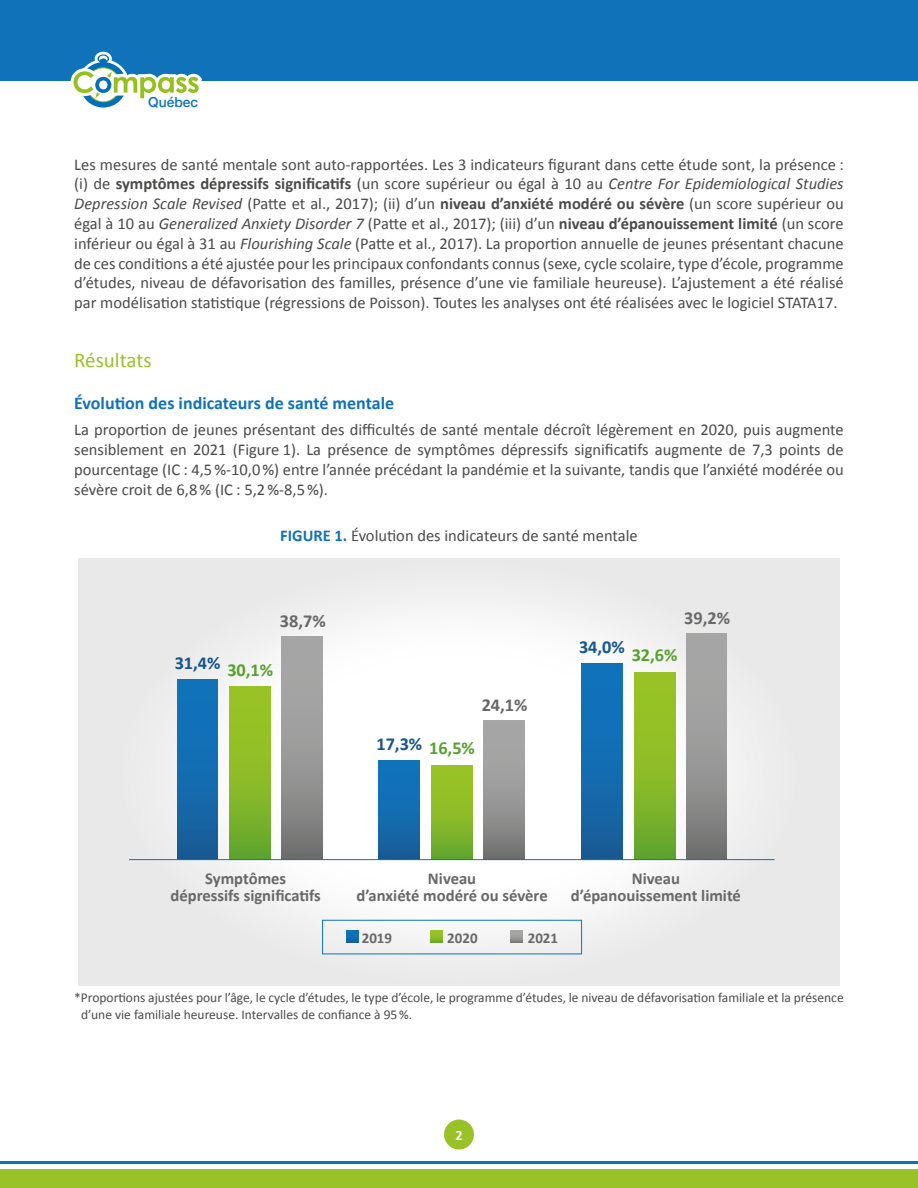
<style>
.page{position:relative;width:918px;height:1188px;background:#fff}
.page>*{position:absolute;margin:0;border:0;box-sizing:border-box;transform-origin:0 0}
.t1{font:21px "Calibri";color:#98c227}
.t2{font:700 18.3px "Calibri";color:#17568e}
.t3{font:700 18.3px "Calibri";color:#686868}
.t4{font:700 18.3px "Calibri";color:#58a12f}
.t5{font:700 18px "Calibri";color:#1072b9}
.t6{font:700 16.65px/16.6px "Calibri";color:#686868;text-align:center}
.t7{font:16.5px/19.8px "Calibri";color:#4a4a49;text-align:justify}
.t8{font:700 15px "Calibri";color:#686868}
.t9{font:700 14.25px "Calibri";color:#fff}
.t10{font:500 13.8px "Helvetica Neue";color:#1072b9}
.t11{font:13.5px/16.2px "Calibri";color:#4a4a49}
.s1{font-weight:700}
.s2{font-style:italic}
.s3{font-weight:700;color:#1072b9}
.s4{color:#58a12f}
</style>
<div class="page">
<div style="left:444px;top:1120px;width:30px;height:30px;background:#98c227;border-radius:50%"></div>
<div style="left:0;top:0;width:918px;height:81px;background:#1072b9"></div>
<hr style="left:0;top:1161px;width:918px;height:2px;background:#1072b9">
<div style="left:0;top:1169px;width:918px;height:19px;background:#98c227"></div>
<svg style="left:70px;top:52px;width:132px;height:56px"></svg>
<svg style="left:78px;top:558px;width:762px;height:428px"></svg>
<div style="left:282px;top:636px;width:41px;height:224px;background:linear-gradient(to bottom,#b1b1b1,#7a7a79)"></div>
<div style="left:230px;top:687px;width:41px;height:173px;background:linear-gradient(to bottom,#a4c924,#6aa92e)"></div>
<div style="left:177px;top:679px;width:41px;height:181px;background:linear-gradient(to bottom,#0e77c1,#185e99)"></div>
<div style="left:484px;top:721px;width:40px;height:139px;background:linear-gradient(to bottom,#b1b1b1,#7b7a7a)"></div>
<div style="left:432px;top:765px;width:40px;height:95px;background:linear-gradient(to bottom,#a4c924,#6baa2e)"></div>
<div style="left:379px;top:761px;width:41px;height:99px;background:linear-gradient(to bottom,#0e77c1,#185e9a)"></div>
<div style="left:686px;top:634px;width:41px;height:226px;background:linear-gradient(to bottom,#b1b1b1,#7a7a79)"></div>
<div style="left:634px;top:672px;width:41px;height:188px;background:linear-gradient(to bottom,#a4c924,#6aa92e)"></div>
<div style="left:582px;top:664px;width:40px;height:196px;background:linear-gradient(to bottom,#0f77c1,#185e99)"></div>
<hr style="left:129px;top:859px;width:646px;height:1px;background:#1072b9">
<div style="left:322px;top:920px;width:260px;height:34px;border:1px solid #1072b9"></div>
<svg style="left:510px;top:931px;width:12px;height:12px"></svg>
<svg style="left:430px;top:931px;width:12px;height:12px"></svg>
<svg style="left:346px;top:931px;width:12px;height:12px"></svg>
<p class="t10" style="left:148px;top:91px;width:51px">Québec</p>
<p class="t7" style="left:74px;top:154px;width:771px">Les mesures de santé mentale sont auto-rapportées. Les 3 indicateurs figurant dans cette étude sont, la présence : (i) de <span class="s1">symptômes dépressifs significatifs</span> (un score supérieur ou égal à 10 au <span class="s2">Centre For Epidemiological Studies Depression Scale Revised</span> (Patte et al., 2017); (ii) d’un <span class="s1">niveau d’anxiété modéré ou sévère</span> (un score supérieur ou égal à 10 au <span class="s2">Generalized Anxiety Disorder 7</span> (Patte et al., 2017); (iii) d’un <span class="s1">niveau d’épanouissement limité</span> (un score inférieur ou égal à 31 au <span class="s2">Flourishing Scale</span> (Patte et al., 2017). La proportion annuelle de jeunes présentant chacune de ces conditions a été ajustée pour les principaux confondants connus (sexe, cycle scolaire, type d’école, programme d’études, niveau de défavorisation des familles, présence d’une vie familiale heureuse). L’ajustement a été réalisé par modélisation statistique (régressions de Poisson). Toutes les analyses ont été réalisées avec le logiciel STATA17.</p>
<p class="t1" style="left:74px;top:347px;width:79px">Résultats</p>
<p class="t5" style="left:74px;top:391px;width:321px">Évolution des indicateurs de santé mentale</p>
<p class="t7" style="left:74px;top:420px;width:771px">La proportion de jeunes présentant des difficultés de santé mentale décroît légèrement en 2020, puis augmente sensiblement en 2021 (Figure 1). La présence de symptômes dépressifs significatifs augmente de 7,3 points de pourcentage (IC : 4,5 %-10,0 %) entre l’année précédant la pandémie et la suivante, tandis que l’anxiété modérée ou sévère croit de 6,8 % (IC : 5,2 %-8,5 %).</p>
<p class="t7" style="left:280px;top:526px;width:359px"><span class="s3">FIGURE 1.</span> Évolution des indicateurs de santé mentale</p>
<p class="t3" style="left:280px;top:609px;width:47px">38,7%</p>
<p class="t2" style="left:175px;top:651px;width:100px">31,4% <span class="s4">30,1%</span></p>
<p class="t3" style="left:482px;top:693px;width:47px">24,1%</p>
<p class="t2" style="left:376px;top:732px;width:100px">17,3% <span class="s4">16,5%</span></p>
<p class="t2" style="left:579px;top:635px;width:47px">34,0%</p>
<p class="t3" style="left:684px;top:606px;width:47px">39,2%</p>
<p class="t4" style="left:632px;top:644px;width:47px">32,6%</p>
<p class="t6" style="left:171px;top:870px;width:152px">Symptômes dépressifs significatifs</p>
<p class="t6" style="left:356px;top:870px;width:193px">Niveau<br>d’anxiété modéré ou sévère</p>
<p class="t6" style="left:571px;top:870px;width:172px">Niveau d’épanouissement limité</p>
<p class="t8" style="left:362px;top:928px;width:32px">2019</p>
<p class="t8" style="left:447px;top:928px;width:32px">2020</p>
<p class="t8" style="left:528px;top:928px;width:32px">2021</p>
<p class="t11" style="left:81px;top:990px;width:764px;text-indent:-7px">*Proportions ajustées pour l’âge, le cycle d’études, le type d’école, le programme d’études, le niveau de défavorisation familiale et la présence d’une vie familiale heureuse. Intervalles de confiance à 95 %.</p>
<p class="t9" style="left:455px;top:1126px;width:9px">2</p>
</div>
